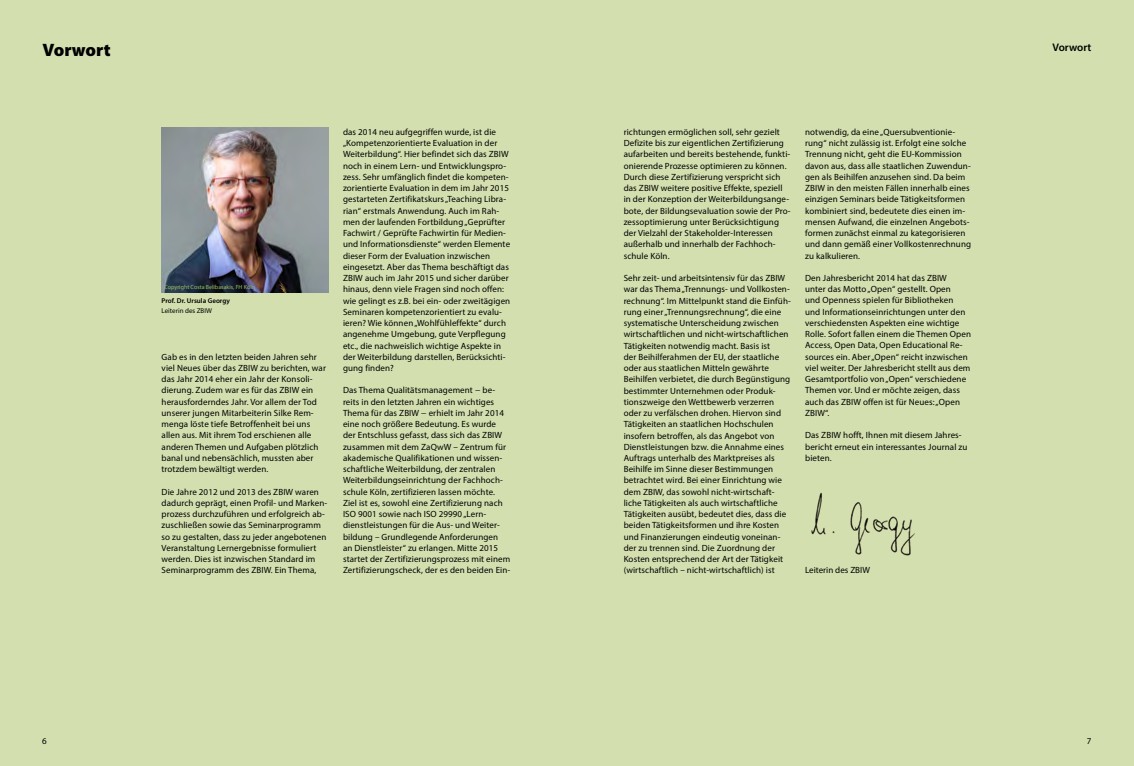
<style>
.page{position:relative;width:1134px;height:766px;background:#fff}
.page>*{position:absolute;margin:0;border:0;box-sizing:border-box;transform-origin:0 0}
.t1{font:900 18px "Myriad Pro";color:#000}
.t2{font:600 11px "Myriad Pro";color:#000}
.t3{font:9px/11.2px "Myriad Pro";letter-spacing:.01em;color:#000}
.t4{font:600 7px "Myriad Pro";color:#000}
.t5{font:7px "Myriad Pro";color:#000}
.t6{font:6px "Myriad Pro";color:#98bf61}
</style>
<div class="page">
<div style="left:0;top:0;width:567px;height:765px;background:#d3dfaf"></div>
<div style="left:567px;top:0;width:567px;height:765px;background:#d3dfaf"></div>
<img style="left:811px;top:492px;width:104px;height:64px">
<img style="left:162px;top:128px;width:167px;height:164px">
<h1 class="t1" style="left:43px;top:38px;width:70px">Vorwort</h1>
<p class="t2" style="left:1052px;top:40px;width:40px">Vorwort</p>
<p class="t6" style="left:164px;top:283px;width:92px">Copyright Costa Belibasakis, FH Köln</p>
<p class="t4" style="left:162px;top:296px;width:70px">Prof. Dr. Ursula Georgy</p>
<p class="t5" style="left:162px;top:306px;width:52px">Leiterin des ZBIW</p>
<p class="t3" style="left:162px;top:351px;width:166px">Gab es in den letzten beiden Jahren sehr viel Neues über das ZBIW zu berichten, war das Jahr 2014 eher ein Jahr der Konsoli&shy;dierung. Zudem war es für das ZBIW ein herausforderndes Jahr. Vor allem der Tod unserer jungen Mitarbeiterin Silke Rem&shy;menga löste tiefe Betroffenheit bei uns allen aus. Mit ihrem Tod erschienen alle anderen Themen und Aufgaben plötzlich banal und nebensächlich, mussten aber trotzdem bewältigt werden.</p>
<p class="t3" style="left:162px;top:485px;width:167px">Die Jahre 2012 und 2013 des ZBIW waren dadurch geprägt, einen Profil- und Marken&shy;prozess durchzuführen und erfolgreich ab&shy;zuschließen sowie das Seminarprogramm so zu gestalten, dass zu jeder angebotenen Veranstaltung Lernergebnisse formuliert werden. Dies ist inzwischen Standard im Seminarprogramm des ZBIW. Ein Thema,</p>
<p class="t3" style="left:343px;top:126px;width:169px">das 2014 neu aufgegriffen wurde, ist die „Kompetenzorientierte Evaluation in der Weiterbildung“. Hier befindet sich das ZBIW noch in einem Lern- und Entwicklungspro&shy;zess. Sehr umfänglich findet die kompeten&shy;zorientierte Evaluation in dem im Jahr 2015 gestarteten Zertifikatskurs „Teaching Libra&shy;rian“ erstmals Anwendung. Auch im Rah&shy;men der laufenden Fortbildung „Geprüfter Fachwirt / Geprüfte Fachwirtin für Medien&shy;und Informationsdienste“ werden Elemente dieser Form der Evaluation inzwischen eingesetzt. Aber das Thema beschäftigt das ZBIW auch im Jahr 2015 und sicher darüber hinaus, denn viele Fragen sind noch offen: wie gelingt es z.B. bei ein- oder zweitägigen Seminaren kompetenzorientiert zu evalu&shy;ieren? Wie können „Wohlfühleffekte“ durch angenehme Umgebung, gute Verpflegung etc., die nachweislich wichtige Aspekte in der Weiterbildung darstellen, Berücksichti&shy;gung finden?</p>
<p class="t3" style="left:343px;top:384px;width:169px">Das Thema Qualitätsmanagement − be&shy;reits in den letzten Jahren ein wichtiges Thema für das ZBIW − erhielt im Jahr 2014 eine noch größere Bedeutung. Es wurde der Entschluss gefasst, dass sich das ZBIW zusammen mit dem ZaQwW – Zentrum für akademische Qualifikationen und wissen&shy;schaftliche Weiterbildung, der zentralen Weiterbildungseinrichtung der Fachhoch&shy;schule Köln, zertifizieren lassen möchte.<br>Ziel ist es, sowohl eine Zertifizierung nach ISO 9001 sowie nach ISO 29990 „Lern&shy;dienstleistungen für die Aus- und Weiter&shy;bildung – Grundlegende Anforderungen<br>an Dienstleister“ zu erlangen. Mitte 2015 startet der Zertifizierungsprozess mit einem Zertifizierungscheck, der es den beiden Ein-</p>
<p class="t3" style="left:624px;top:126px;width:168px">richtungen ermöglichen soll, sehr gezielt Defizite bis zur eigentlichen Zertifizierung aufarbeiten und bereits bestehende, funkti&shy;onierende Prozesse optimieren zu können.<br>Durch diese Zertifizierung verspricht sich das ZBIW weitere positive Effekte, speziell in der Konzeption der Weiterbildungsange&shy;bote, der Bildungsevaluation sowie der Pro&shy;zessoptimierung unter Berücksichtigung der Vielzahl der Stakeholder-Interessen außerhalb und innerhalb der Fachhoch&shy;schule Köln.</p>
<p class="t3" style="left:624px;top:272px;width:169px">Sehr zeit- und arbeitsintensiv für das ZBIW war das Thema „Trennungs- und Vollkosten&shy;rechnung“. Im Mittelpunkt stand die Einfüh&shy;rung einer „Trennungsrechnung“, die eine systematische Unterscheidung zwischen wirtschaftlichen und nicht-wirtschaftlichen Tätigkeiten notwendig macht. Basis ist<br>der Beihilferahmen der EU, der staatliche oder aus staatlichen Mitteln gewährte Beihilfen verbietet, die durch Begünstigung bestimmter Unternehmen oder Produk&shy;tionszweige den Wettbewerb verzerren oder zu verfälschen drohen. Hiervon sind Tätigkeiten an staatlichen Hochschulen insofern betroffen, als das Angebot von Dienstleistungen bzw. die Annahme eines Auftrags unterhalb des Marktpreises als Beihilfe im Sinne dieser Bestimmungen betrachtet wird. Bei einer Einrichtung wie dem ZBIW, das sowohl nicht-wirtschaft&shy;liche Tätigkeiten als auch wirtschaftliche Tätigkeiten ausübt, bedeutet dies, dass die beiden Tätigkeitsformen und ihre Kosten und Finanzierungen eindeutig voneinan&shy;der zu trennen sind. Die Zuordnung der Kosten entsprechend der Art der Tätigkeit (wirtschaftlich – nicht-wirtschaftlich) ist</p>
<p class="t3" style="left:805px;top:126px;width:167px">notwendig, da eine „Quersubventionie&shy;rung“ nicht zulässig ist. Erfolgt eine solche Trennung nicht, geht die EU-Kommission davon aus, dass alle staatlichen Zuwendun&shy;gen als Beihilfen anzusehen sind. Da beim ZBIW in den meisten Fällen innerhalb eines einzigen Seminars beide Tätigkeitsformen kombiniert sind, bedeutete dies einen im&shy;mensen Aufwand, die einzelnen Angebots&shy;formen zunächst einmal zu kategorisieren und dann gemäß einer Vollkostenrechnung zu kalkulieren.</p>
<p class="t3" style="left:805px;top:272px;width:167px">Den Jahresbericht 2014 hat das ZBIW<br>unter das Motto „Open“ gestellt. Open<br>und Openness spielen für Bibliotheken<br>und Informationseinrichtungen unter den verschiedensten Aspekten eine wichtige Rolle. Sofort fallen einem die Themen Open Access, Open Data, Open Educational Re&shy;sources ein. Aber „Open“ reicht inzwischen viel weiter. Der Jahresbericht stellt aus dem Gesamtportfolio von „Open“ verschiedene Themen vor. Und er möchte zeigen, dass auch das ZBIW offen ist für Neues: „Open ZBIW“.</p>
<p class="t3" style="left:805px;top:429px;width:164px">Das ZBIW hofft, Ihnen mit diesem Jahres&shy;bericht erneut ein interessantes Journal zu bieten.</p>
<p class="t3" style="left:805px;top:564px;width:66px">Leiterin des ZBIW</p>
<p class="t3" style="left:42px;top:735px;width:6px">6</p>
<p class="t3" style="left:1087px;top:735px;width:6px">7</p>
</div>
